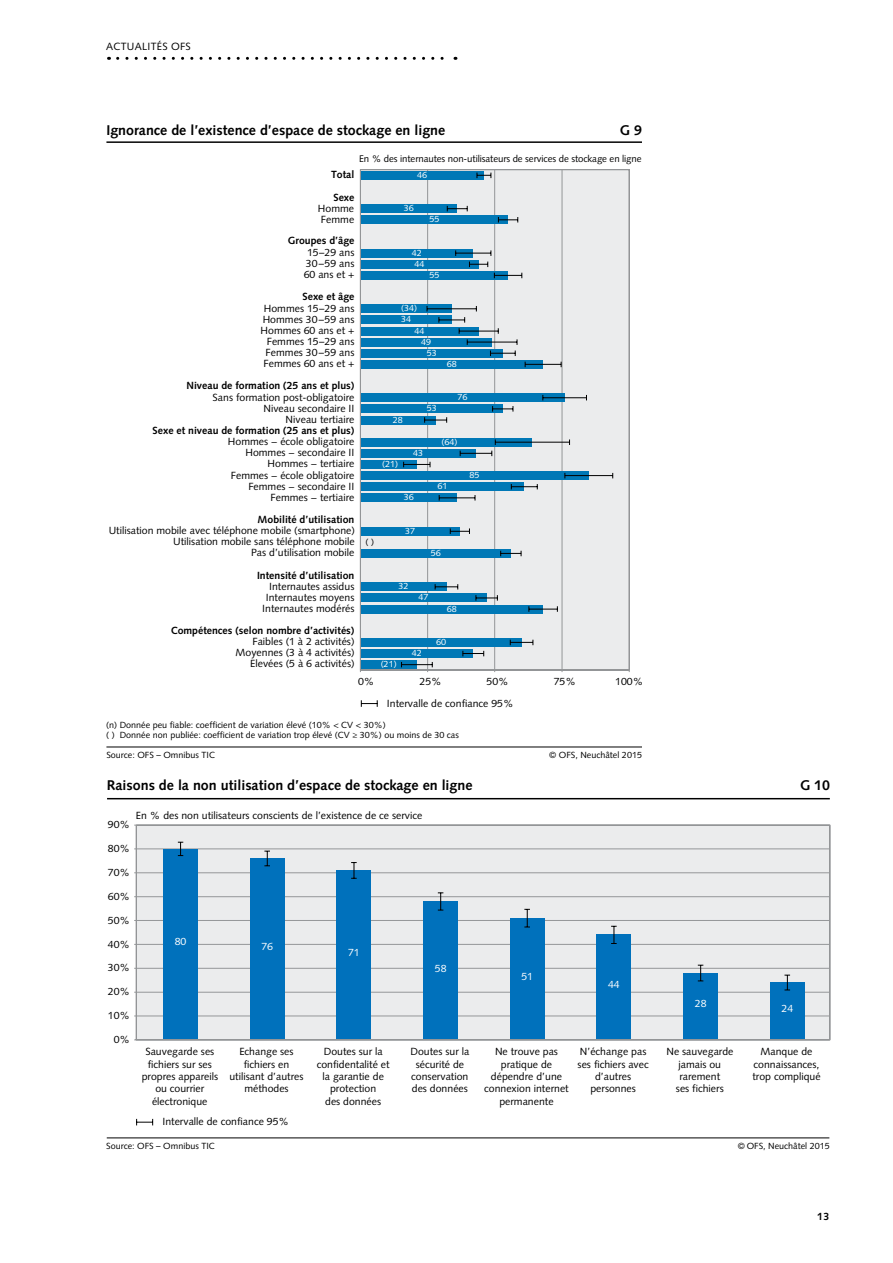
<style>
.page{position:relative;width:893px;height:1263px;background:#fff}
.page>*{position:absolute;margin:0;border:0;box-sizing:border-box;transform-origin:0 0}
.t1{font:700 14.1px "Syntax LT Std";color:#000}
.t2{font:10.5px "Syntax LT Std";letter-spacing:.025em;color:#000}
.t3{font:700 10.5px "Syntax LT Std";color:#000}
.t4{font:10.35px/12.3px "Syntax LT Std";color:#000;text-align:center}
.t5{font:10.35px "Syntax LT Std";color:#fff}
.t6{font:700 10.35px/22.2px "Syntax LT Std";color:#000}
.t7{font:9.6px "Syntax LT Std";letter-spacing:-.01em;color:#000}
.t8{font:8.85px/10.5px "Syntax LT Std";color:#000}
.t9{font:8.85px/11.1px "Syntax LT Std";color:#fff;text-align:center}
.s1{font-weight:700}
</style>
<div class="page">
<svg style="left:118px;top:57px;width:338px;height:3px"></svg>
<hr style="left:106px;top:141px;width:536px;height:2px;background:#000">
<hr style="left:106px;top:747px;width:536px;height:1px;background:#000">
<svg style="left:361px;top:700px;width:17px;height:7px"></svg>
<svg style="left:359px;top:169px;width:271px;height:503px;background:#aecbdb"></svg>
<hr style="left:107px;top:798px;width:723px;height:1px;background:#000">
<hr style="left:107px;top:1137px;width:722px;height:1px;background:#000">
<svg style="left:136px;top:1119px;width:17px;height:6px"></svg>
<svg style="left:134px;top:824px;width:696px;height:217px;background:#aecadd"></svg>
<p class="t2" style="left:106px;top:41px;width:86px">ACTUALITÉS OFS</p>
<p class="t1" style="left:106px;top:122px;width:340px">Ignorance de l’existence d’espace de stockage en ligne</p>
<p class="t1" style="left:620px;top:122px;width:24px">G 9</p>
<p class="t7" style="left:359px;top:153px;width:284px">En % des internautes non-utilisateurs de services de stockage en ligne</p>
<p class="t6" style="left:331px;top:164px;width:25px">Total<br>Sexe</p>
<p class="t4" style="left:318px;top:203px;width:38px;line-height:10.9px;text-align:left">Homme<br>Femme</p>
<p class="t4" style="left:288px;top:235px;width:68px;line-height:11.4px;text-align:right"><span class="s1">Groupes d’âge<br></span>15–29 ans<br>30–59 ans<br>60 ans et +</p>
<p class="t4" style="left:264px;top:290px;width:92px;text-align:right"><span class="s1">Sexe et âge<br></span>Hommes 15–29 ans</p>
<p class="t4" style="left:261px;top:314px;width:95px;line-height:11.1px">Hommes 30–59 ans<br>Hommes 60 ans et +<br>Femmes 15–29 ans<br>Femmes 30–59 ans<br>Femmes 60 ans et +</p>
<p class="t4" style="left:153px;top:379px;width:203px;line-height:11.2px;text-align:right"><span class="s1">Niveau de formation (25 ans et plus)<br></span>Sans formation post-obligatoire<br>Niveau secondaire II<br>Niveau tertiaire<br><span class="s1">Sexe et niveau de formation (25 ans et plus)<br></span>Hommes − école obligatoire<br>Hommes − secondaire II<br>Hommes − tertiaire<br>Femmes − école obligatoire<br>Femmes − secondaire II<br>Femmes − tertiaire</p>
<p class="t4" style="left:109px;top:514px;width:248px;line-height:11.1px;text-align:right"><span class="s1">Mobilité d’utilisation<br></span>Utilisation mobile avec téléphone mobile (smartphone)<br>Utilisation mobile sans téléphone mobile<br>Pas d’utilisation mobile</p>
<p class="t4" style="left:257px;top:569px;width:99px;line-height:11.1px;text-align:right"><span class="s1">Intensité d’utilisation<br></span>Internautes assidus<br>Internautes moyens<br>Internautes modérés</p>
<p class="t4" style="left:171px;top:625px;width:185px;line-height:11.1px;text-align:right"><span class="s1">Compétences (selon nombre d’activités)<br></span>Faibles (1 à 2 activités)<br>Moyennes (3 à 4 activités)<br>Elevées (5 à 6 activités)</p>
<p class="t9" style="left:417px;top:169px;width:12px">46</p>
<p class="t9" style="left:404px;top:203px;width:12px">36</p>
<p class="t9" style="left:429px;top:214px;width:12px">55</p>
<p class="t9" style="left:412px;top:247px;width:14px">42<br>44</p>
<p class="t9" style="left:429px;top:269px;width:12px">55</p>
<p class="t9" style="left:401px;top:303px;width:18px">(34)</p>
<p class="t9" style="left:401px;top:314px;width:12px">34</p>
<p class="t9" style="left:415px;top:325px;width:12px">44</p>
<p class="t9" style="left:421px;top:336px;width:12px">49</p>
<p class="t9" style="left:427px;top:347px;width:12px">53</p>
<p class="t9" style="left:393px;top:414px;width:12px">28</p>
<p class="t9" style="left:427px;top:403px;width:12px">53</p>
<p class="t9" style="left:447px;top:358px;width:12px">68</p>
<p class="t9" style="left:458px;top:392px;width:12px">76</p>
<p class="t8" style="left:366px;top:537px;width:10px">( )</p>
<p class="t9" style="left:382px;top:458px;width:18px">(21)</p>
<p class="t9" style="left:413px;top:447px;width:12px">43</p>
<p class="t9" style="left:404px;top:492px;width:12px">36</p>
<p class="t9" style="left:405px;top:525px;width:12px">37</p>
<p class="t9" style="left:441px;top:436px;width:18px">(64)</p>
<p class="t9" style="left:437px;top:481px;width:12px">61</p>
<p class="t9" style="left:431px;top:547px;width:12px">56</p>
<p class="t9" style="left:398px;top:581px;width:12px">32</p>
<p class="t9" style="left:419px;top:592px;width:12px">47</p>
<p class="t9" style="left:447px;top:603px;width:12px">68</p>
<p class="t9" style="left:412px;top:648px;width:12px">42</p>
<p class="t9" style="left:436px;top:636px;width:12px">60</p>
<p class="t9" style="left:381px;top:659px;width:18px">(21)</p>
<p class="t9" style="left:470px;top:470px;width:12px">85</p>
<p class="t4" style="left:358px;top:676px;width:18px">0%</p>
<p class="t4" style="left:420px;top:676px;width:24px">25%</p>
<p class="t4" style="left:487px;top:676px;width:24px">50%</p>
<p class="t4" style="left:554px;top:676px;width:24px">75%</p>
<p class="t4" style="left:615px;top:676px;width:30px">100%</p>
<p class="t4" style="left:387px;top:697px;width:128px">Intervalle de confiance 95%</p>
<p class="t8" style="left:106px;top:719px;width:354px">(n) Donnée peu fiable: coefficient de variation élevé (10% &lt; CV &lt; 30%)<br>( ) Donnée non publiée: coefficient de variation trop élevé (CV ≥ 30%) ou moins de 30 cas</p>
<p class="t1" style="left:107px;top:777px;width:367px">Raisons de la non utilisation d’espace de stockage en ligne</p>
<p class="t1" style="left:800px;top:777px;width:32px">G 10</p>
<p class="t8" style="left:106px;top:750px;width:110px">Source: OFS – Omnibus TIC</p>
<p class="t8" style="left:549px;top:750px;width:94px">© OFS, Neuchâtel 2015</p>
<p class="t4" style="left:136px;top:810px;width:288px">En % des non utilisateurs conscients de l’existence de ce service</p>
<p class="t4" style="left:108px;top:818px;width:24px">90%</p>
<p class="t4" style="left:108px;top:842px;width:24px">80%</p>
<p class="t4" style="left:108px;top:866px;width:24px">70%</p>
<p class="t4" style="left:108px;top:890px;width:24px">60%</p>
<p class="t4" style="left:108px;top:914px;width:24px">50%</p>
<p class="t4" style="left:108px;top:938px;width:24px">40%</p>
<p class="t4" style="left:108px;top:961px;width:24px">30%</p>
<p class="t4" style="left:108px;top:985px;width:24px">20%</p>
<p class="t4" style="left:108px;top:1009px;width:24px">10%</p>
<p class="t4" style="left:114px;top:1033px;width:18px">0%</p>
<p class="t5" style="left:175px;top:935px;width:13px">80</p>
<p class="t5" style="left:261px;top:940px;width:13px">76</p>
<p class="t5" style="left:348px;top:946px;width:13px">71</p>
<p class="t5" style="left:435px;top:962px;width:13px">58</p>
<p class="t5" style="left:521px;top:970px;width:13px">51</p>
<p class="t5" style="left:608px;top:979px;width:13px">44</p>
<p class="t5" style="left:695px;top:998px;width:13px">28</p>
<p class="t5" style="left:781px;top:1002px;width:13px">24</p>
<p class="t4" style="left:142px;top:1046px;width:78px">Sauvegarde ses fichiers sur ses propres appareils ou courrier électronique</p>
<p class="t4" style="left:229px;top:1045px;width:76px">Echange ses fichiers en utilisant d’autres méthodes</p>
<p class="t4" style="left:317px;top:1045px;width:74px">Doutes sur la confidentalité et la garantie de protection<br>des données</p>
<p class="t4" style="left:411px;top:1045px;width:60px">Doutes sur la sécurité de conservation des données</p>
<p class="t4" style="left:484px;top:1045px;width:86px">Ne trouve pas pratique de dépendre d’une connexion internet permanente</p>
<p class="t4" style="left:578px;top:1045px;width:73px">N’échange pas ses fichiers avec d’autres personnes</p>
<p class="t4" style="left:666px;top:1045px;width:69px">Ne sauvegarde jamais ou rarement<br>ses fichiers</p>
<p class="t4" style="left:752px;top:1045px;width:70px">Manque de connaissances, trop compliqué</p>
<p class="t4" style="left:162px;top:1116px;width:128px">Intervalle de confiance 95%</p>
<p class="t8" style="left:106px;top:1140px;width:110px">Source: OFS – Omnibus TIC</p>
<p class="t8" style="left:738px;top:1140px;width:94px">© OFS, Neuchâtel 2015</p>
<p class="t3" style="left:817px;top:1210px;width:13px">13</p>
</div>
